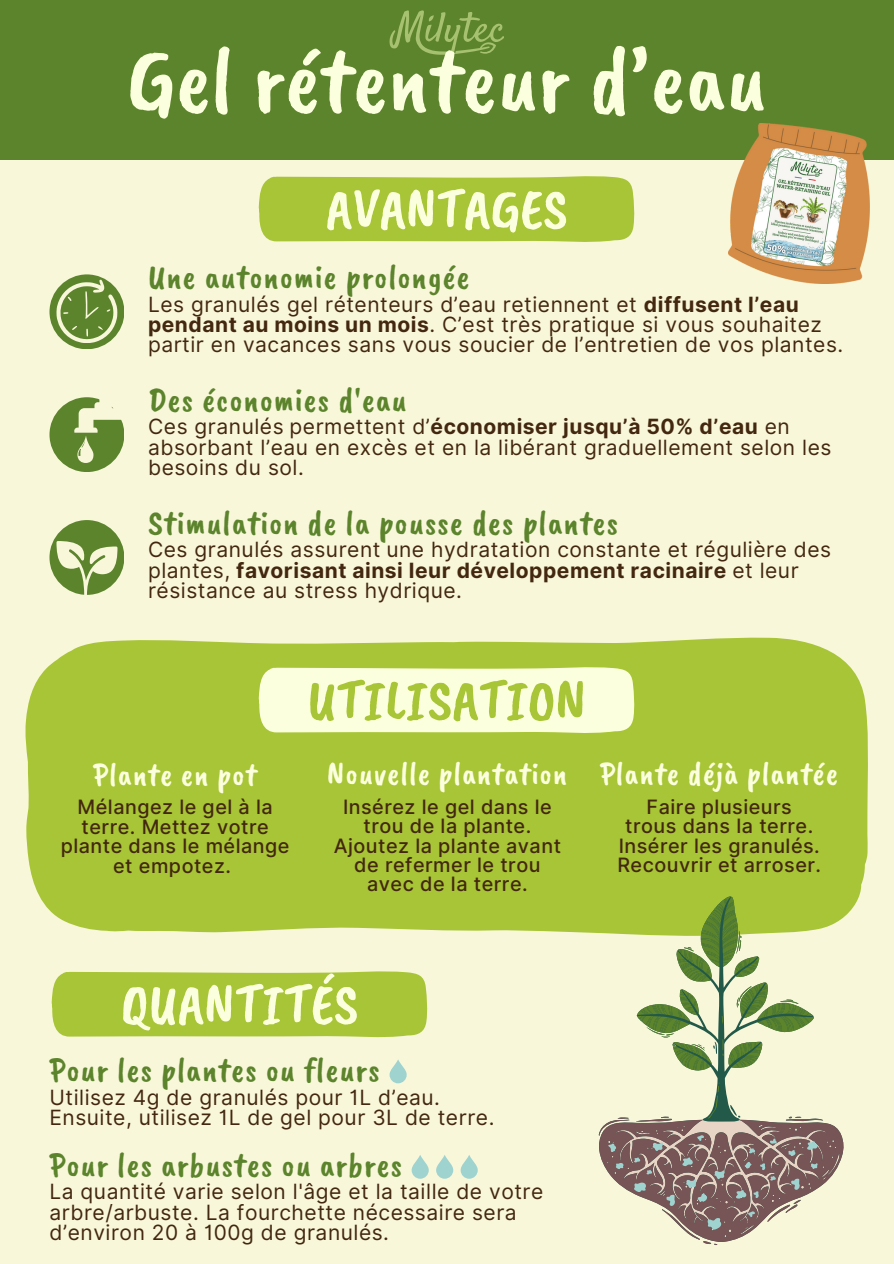
<style>
.page{position:relative;width:894px;height:1264px;background:#fff}
.page>*{position:absolute;margin:0;border:0;box-sizing:border-box;transform-origin:0 0}
.t1{font:93px "Caveat Brush";color:#fcffde}
.t2{font:57px "Caveat Brush";color:#fcffde}
.t3{font:57px "Caveat Brush";color:#a7c536}
.t4{font:34.5px "Caveat Brush";letter-spacing:.025em;color:#5c842c}
.t5{font:32.55px "Caveat Brush";letter-spacing:.025em;color:#fcffde}
.t6{font:21px/20.2px "Inter";letter-spacing:.025em;color:#43270f}
.t7{font:500 19.8px/19.4px "Inter";letter-spacing:.025em;color:#43270f;text-align:center}
.s1{font-weight:700}
</style>
<div class="page">
<div style="left:0;top:0;width:893px;height:1263px;background:#f8f7da"></div>
<div style="left:0;top:0;width:893px;height:159px;background:#5c842c"></div>
<svg style="left:389px;top:10px;width:115px;height:44px"></svg>
<svg style="left:52px;top:971px;width:375px;height:67px;background:#abc73f"></svg>
<svg style="left:389px;top:1059px;width:17px;height:23px"></svg>
<svg style="left:411px;top:1154px;width:17px;height:24px"></svg>
<svg style="left:436px;top:1154px;width:17px;height:24px"></svg>
<svg style="left:460px;top:1154px;width:17px;height:24px"></svg>
<div style="left:49px;top:274px;width:75px;height:75px;background:#5c842c;border-radius:50%"></div>
<svg style="left:56px;top:280px;width:61px;height:63px"></svg>
<div style="left:49px;top:520px;width:75px;height:75px;background:#5c842c;border-radius:50%"></div>
<svg style="left:56px;top:541px;width:61px;height:54px"></svg>
<div style="left:49px;top:397px;width:75px;height:75px;background:#5c842c;border-radius:50%"></div>
<svg style="left:74px;top:397px;width:50px;height:66px"></svg>
<div style="left:259px;top:176px;width:375px;height:66px;background:#a7c536"></div>
<div style="left:25px;top:637px;width:843px;height:296px;background:#a7c536"></div>
<svg style="left:259px;top:666px;width:375px;height:68px"></svg>
<svg style="left:598px;top:896px;width:245px;height:349px"></svg>
<img style="left:728px;top:124px;width:141px;height:160px">
<p class="t1" style="left:127px;top:21px;width:640px">Gel rétenteur d’eau</p>
<p class="t2" style="left:326px;top:173px;width:243px">AVANTAGES</p>
<p class="t4" style="left:148px;top:255px;width:323px">Une autonomie prolongée</p>
<p class="t6" style="left:148px;top:294px;width:696px">Les granulés gel rétenteurs d’eau retiennent et <span class="s1">diffusent l’eau pendant au moins un mois</span>. C’est très pratique si vous souhaitez partir en vacances sans vous soucier de l’entretien de vos plantes.</p>
<p class="t4" style="left:148px;top:377px;width:260px">Des économies d'eau</p>
<p class="t6" style="left:148px;top:416px;width:684px">Ces granulés permettent d’<span class="s1">économiser jusqu’à 50% d’eau</span> en absorbant l’eau en excès et en la libérant graduellement selon les besoins du sol.</p>
<p class="t4" style="left:148px;top:500px;width:471px">Stimulation de la pousse des plantes</p>
<p class="t6" style="left:148px;top:539px;width:684px">Ces granulés assurent une hydratation constante et régulière des plantes, <span class="s1">favorisant ainsi leur développement racinaire</span> et leur résistance au stress hydrique.</p>
<p class="t5" style="left:93px;top:753px;width:165px">Plante en pot</p>
<p class="t7" style="left:61px;top:796px;width:230px;line-height:19.8px">Mélangez le gel à la terre. Mettez votre plante dans le mélange et empotez.</p>
<h4 class="t3" style="left:307px;top:663px;width:280px">UTILISATION</h4>
<h2 class="t5" style="left:327px;top:753px;width:241px">Nouvelle plantation</h2>
<h3 class="t7" style="left:334px;top:796px;width:229px">Insérez le gel dans le trou de la plante.<br>Ajoutez la plante avant de refermer le trou avec de la terre.</h3>
<h3 class="t5" style="left:600px;top:753px;width:239px">Plante déjà plantée</h3>
<h4 class="t7" style="left:617px;top:796px;width:205px">Faire plusieurs<br>trous dans la terre.<br>Insérer les granulés.<br>Recouvrir et arroser.</h4>
<p class="t2" style="left:121px;top:967px;width:239px">QUANTITÉS</p>
<p class="t4" style="left:49px;top:1047px;width:332px">Pour les plantes ou fleurs</p>
<h1 class="t6" style="left:49px;top:1086px;width:392px">Utilisez 4g de granulés pour 1L d’eau.</h1>
<p class="t6" style="left:49px;top:1107px;width:446px">Ensuite, utilisez 1L de gel pour 3L de terre.</p>
<p class="t4" style="left:49px;top:1142px;width:354px">Pour les arbustes ou arbres</p>
<h2 class="t6" style="left:49px;top:1181px;width:495px">La quantité varie selon l'âge et la taille de votre arbre/arbuste. La fourchette nécessaire sera d’environ 20 à 100g de granulés.</h2>
</div>
